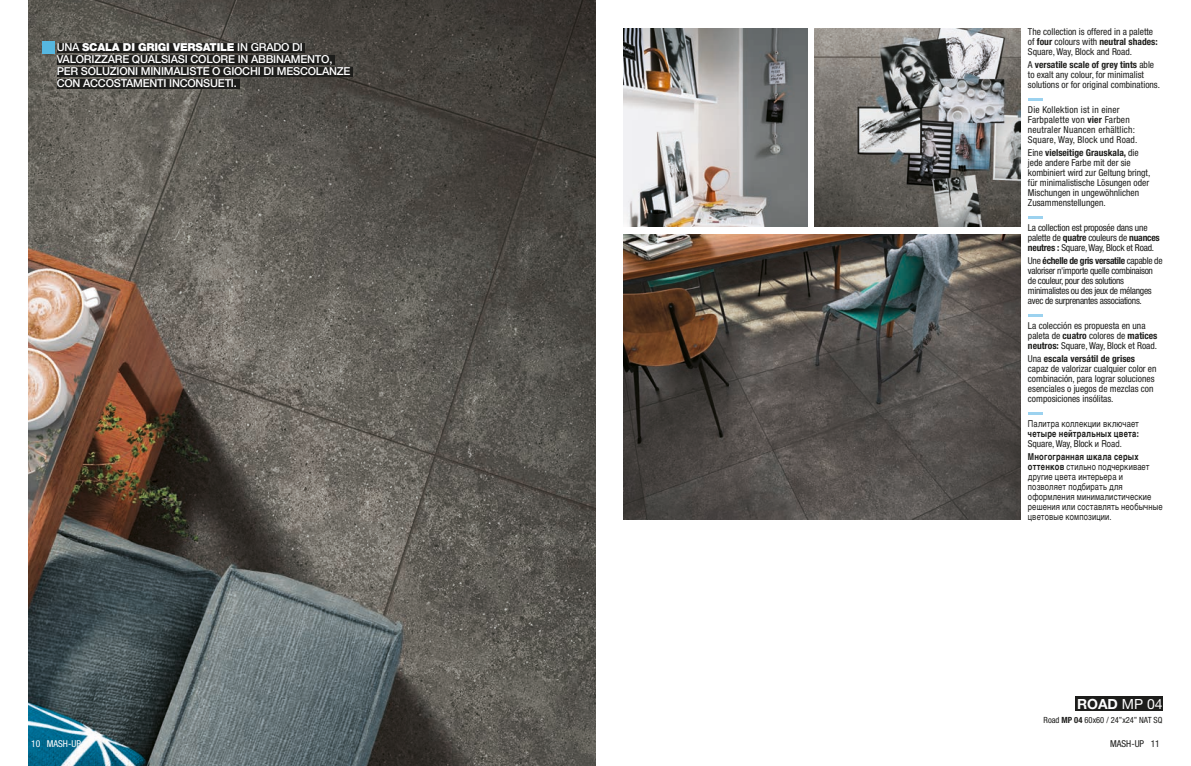
<style>
.page{position:relative;width:1191px;height:766px;background:#fff}
.page>*{position:absolute;margin:0;border:0;box-sizing:border-box;transform-origin:0 0}
.t1{font:700 14px "Helvetica Neue LT Std";color:#fff}
.t2{font:500 11px/12px "Helvetica Neue LT Std";letter-spacing:-.02em;color:#fff}
.t3{font:condensed 9.5px/9.9px "Helvetica Neue LT Std";color:#1d1d1b}
.t4{font:9.5px/9.9px "Helvetica Cyr Upright";letter-spacing:.015em;color:#1d1d1b;scale:.8 1}
.t5{font:condensed 9.5px/9.9px "Helvetica Neue LT Std";letter-spacing:-.03em;color:#1d1d1b}
.t6{font:condensed 9.5px/9.9px "Helvetica Neue LT Std";letter-spacing:.02em;color:#1d1d1b}
.t7{font:condensed 9.5px/9.9px "Helvetica Neue LT Std";letter-spacing:-.02em;color:#1d1d1b}
.t8{font:700 9.5px "Helvetica Cyr";letter-spacing:.03em;color:#1d1d1b;scale:.8 1}
.t9{font:condensed 9.5px "Helvetica Neue LT Std";color:#fff}
.t10{font:condensed 8.5px "Helvetica Neue LT Std";color:#1d1d1b}
.s1{font-weight:900}
.s2{font-weight:700}
.s3{font-family:"Helvetica Cyr Upright";font-stretch:normal}
.s4{font-family:"Helvetica Cyr";font-weight:700}
.s5{font-weight:400}
</style>
<div class="page">
<img style="left:28px;top:0;width:567px;height:765px">
<div style="left:57px;top:43px;width:248px;height:9px;background:#1d1d1b"></div>
<div style="left:57px;top:67px;width:296px;height:9px;background:#1d1d1b"></div>
<div style="left:57px;top:55px;width:277px;height:9px;background:#1d1d1b"></div>
<div style="left:57px;top:79px;width:182px;height:9px;background:#1d1d1b"></div>
<svg style="left:1028px;top:98px;width:14px;height:2px"></svg>
<hr style="left:1028px;top:215px;width:14px;height:3px;background:#9cd2ef">
<hr style="left:1028px;top:313px;width:14px;height:3px;background:#9cd2ef">
<hr style="left:1028px;top:411px;width:14px;height:3px;background:#9cd2ef">
<div style="left:43px;top:41px;width:12px;height:13px;background:#56b7e0"></div>
<img style="left:624px;top:234px;width:396px;height:285px">
<img style="left:814px;top:28px;width:206px;height:199px">
<img style="left:624px;top:28px;width:183px;height:199px">
<div style="left:1075px;top:696px;width:87px;height:14px;background:#1d1d1b"></div>
<p class="t2" style="left:57px;top:41px;width:295px">UNA <span class="s1">SCALA DI GRIGI VERSATILE</span> IN GRADO DI VALORIZZARE QUALSIASI COLORE IN ABBINAMENTO, PER SOLUZIONI MINIMALISTE O GIOCHI DI MESCOLANZE CON ACCOSTAMENTI INCONSUETI.</p>
<p class="t3" style="left:1028px;top:27px;width:131px">The collection is offered in a palette of <span class="s2">four</span> colours with <span class="s2">neutral shades:<br></span>Square, Way, Block and Road.</p>
<p class="t3" style="left:1028px;top:59px;width:134px">A <span class="s2">versatile scale of grey tints</span> able to exalt any colour, for minimalist solutions or for original combinations.</p>
<p class="t6" style="left:1028px;top:105px;width:111px">Die Kollektion ist in einer<br>Farbpalette von <span class="s2">vier</span> Farben neutraler Nuancen erhältlich:<br>Square, Way, Block und Road.</p>
<p class="t3" style="left:1028px;top:147px;width:124px">Eine <span class="s2">vielseitige Grauskala,</span> die jede andere Farbe mit der sie kombiniert wird zur Geltung bringt, für minimalistische Lösungen oder<br>Mischungen in ungewöhnlichen<br>Zusammenstellungen.</p>
<p class="t7" style="left:1028px;top:223px;width:133px">La collection est proposée dans une palette de <span class="s2">quatre</span> couleurs de <span class="s2">nuances neutres :</span> Square, Way, Block et Road.</p>
<p class="t5" style="left:1028px;top:255px;width:136px">Une <span class="s2">échelle de gris versatile</span> capable de valoriser n'importe quelle combinaison de couleur, pour des solutions minimalistes ou des jeux de mélanges avec de surprenantes associations.</p>
<p class="t3" style="left:1028px;top:321px;width:131px">La colección es propuesta en una paleta de <span class="s2">cuatro</span> colores de <span class="s2">matices neutros:</span> Square, Way, Block et Road.</p>
<p class="t3" style="left:1028px;top:353px;width:130px">Una <span class="s2">escala versátil de grises </span>capaz de valorizar cualquier color en combinación, para lograr soluciones esenciales o juegos de mezclas con composiciones insólitas.</p>
<p class="t4" style="left:1028px;top:419px;width:140px">Палитра коллекции включает</p>
<p class="t8" style="left:1028px;top:428px;width:140px">четыре нейтральных цвета:</p>
<p class="t3" style="left:1028px;top:438px;width:96px">Square, Way, Block <span class="s3">и Road.</span></p>
<p class="t8" style="left:1028px;top:451px;width:140px">Многогранная шкала серых</p>
<p class="t4" style="left:1028px;top:461px;width:170px"><span class="s4">оттенков</span> стильно подчеркивает другие цвета интерьера и позволяет подбирать для оформления минималистические решения или составлять необычные цветовые композиции.</p>
<h1 class="t1" style="left:1077px;top:694px;width:87px">ROAD <span class="s5">MP 04</span></h1>
<p class="t10" style="left:1043px;top:715px;width:120px">Road <span class="s2">MP 04</span> 60x60 / 24”x24” NAT SQ</p>
<p class="t9" style="left:31px;top:738px;width:51px">10 MASH-UP</p>
<p class="t3" style="left:1110px;top:738px;width:51px">MASH-UP 11</p>
</div>
